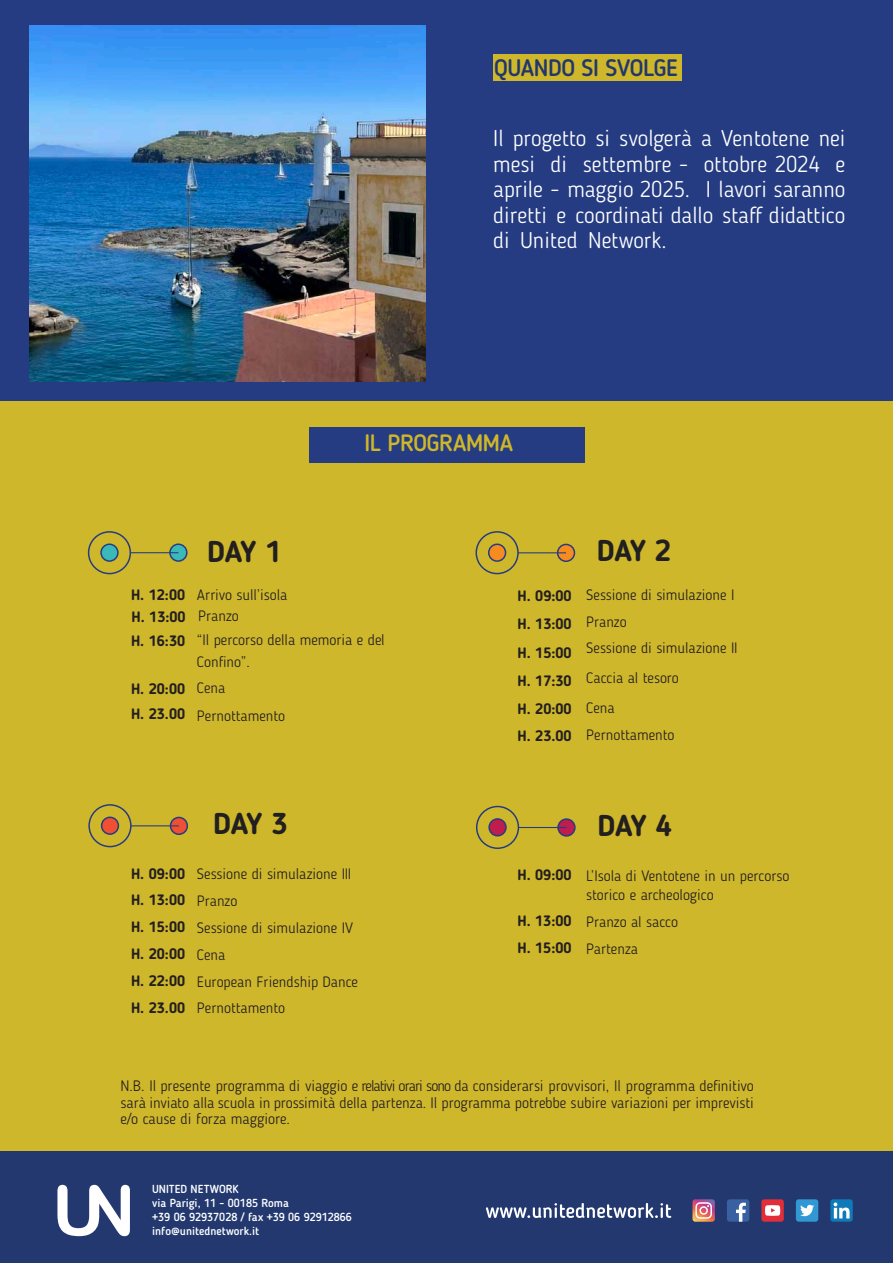
<style>
.page{position:relative;width:893px;height:1263px;background:#fff}
.page>*{position:absolute;margin:0;border:0;box-sizing:border-box;transform-origin:0 0}
.t1{font:700 29.85px "Blogger Sans";letter-spacing:-.035em;color:#221f20}
.t2{font:500 23.7px "Blogger Sans";letter-spacing:-.015em;color:#21376c}
.t3{font:500 23.55px "Blogger Sans";letter-spacing:-.015em;color:#cfb72a}
.t4{font:300 22.5px/25.5px "Blogger Sans";color:#fff;text-align:justify}
.t5{font:300 15px/26.8px "Blogger Sans";color:#231f20}
.t6{font:700 15px/26.8px "Blogger Sans";color:#231f20}
.t7{font:500 11.55px/14px "Blogger Sans";color:#fff}
.s1{font-weight:300}
</style>
<div class="page">
<div style="left:0;top:401px;width:893px;height:832px;background:#cfb72c"></div>
<div style="left:0;top:0;width:893px;height:401px;background:#253c82"></div>
<svg style="left:101px;top:544px;width:17px;height:17px"></svg>
<div style="left:100px;top:543px;width:19px;height:19px;border:1px solid #253c82;border-radius:50%"></div>
<svg style="left:170px;top:544px;width:17px;height:17px"></svg>
<div style="left:169px;top:543px;width:19px;height:19px;border:1px solid #253c82;border-radius:50%"></div>
<div style="left:88px;top:531px;width:43px;height:43px;border:1px solid #253c82;border-radius:50%"></div>
<hr style="left:130px;top:552px;width:48px;height:1px;background:#253c82">
<div style="left:475px;top:531px;width:44px;height:43px;border:1px solid #253c82;border-radius:50%"></div>
<svg style="left:489px;top:544px;width:17px;height:17px"></svg>
<div style="left:488px;top:543px;width:18px;height:19px;border:1px solid #253c82;border-radius:50%"></div>
<svg style="left:558px;top:544px;width:16px;height:17px"></svg>
<div style="left:557px;top:544px;width:18px;height:18px;border:1px solid #253c82;border-radius:50%"></div>
<hr style="left:518px;top:552px;width:48px;height:1px;background:#253c82">
<div style="left:88px;top:804px;width:44px;height:43px;border:1px solid #253c82;border-radius:50%"></div>
<svg style="left:102px;top:817px;width:16px;height:17px"></svg>
<div style="left:101px;top:816px;width:18px;height:19px;border:1px solid #253c82;border-radius:50%"></div>
<svg style="left:170px;top:817px;width:17px;height:17px"></svg>
<div style="left:170px;top:817px;width:18px;height:18px;border:1px solid #253c82;border-radius:50%"></div>
<hr style="left:131px;top:825px;width:48px;height:1px;background:#253c82">
<div style="left:476px;top:806px;width:43px;height:43px;border:1px solid #253c82;border-radius:50%"></div>
<svg style="left:489px;top:819px;width:17px;height:17px"></svg>
<div style="left:488px;top:818px;width:19px;height:18px;border:1px solid #253c82;border-radius:50%"></div>
<svg style="left:558px;top:819px;width:17px;height:17px"></svg>
<div style="left:557px;top:818px;width:19px;height:19px;border:1px solid #253c82;border-radius:50%"></div>
<hr style="left:518px;top:827px;width:48px;height:1px;background:#253c82">
<div style="left:0;top:1151px;width:893px;height:111px;background:#22386f"></div>
<svg style="left:486px;top:1203px;width:185px;height:15px"></svg>
<svg style="left:57px;top:1185px;width:73px;height:51px"></svg>
<div style="left:796px;top:1199px;width:22px;height:23px;background:#3298d4;border-radius:3px"></div>
<svg style="left:800px;top:1205px;width:14px;height:11px"></svg>
<div style="left:830px;top:1199px;width:23px;height:23px;background:#0e7ab8;border-radius:3px"></div>
<svg style="left:833px;top:1202px;width:17px;height:16px"></svg>
<div style="left:727px;top:1199px;width:22px;height:23px;background:#3961a1;border-radius:3px"></div>
<svg style="left:736px;top:1203px;width:10px;height:19px"></svg>
<div style="left:761px;top:1199px;width:23px;height:23px;background:#e12e38;border-radius:3px"></div>
<svg style="left:765px;top:1205px;width:15px;height:11px"></svg>
<img style="left:692px;top:1199px;width:23px;height:23px;border-radius:3px">
<svg style="left:695px;top:1202px;width:17px;height:17px"></svg>
<div style="left:494px;top:54px;width:188px;height:26px;background:#cfb72c"></div>
<div style="left:309px;top:428px;width:275px;height:35px;background:#253c82"></div>
<img style="left:29px;top:26px;width:397px;height:356px">
<h2 class="t2" style="left:494px;top:58px;width:185px">QUANDO SI SVOLGE</h2>
<h3 class="t4" style="left:493px;top:128px;width:353px">Il progetto si svolgerà a Ventotene nei mesi di settembre - ottobre 2024 e aprile - maggio 2025. I lavori saranno diretti e coordinati dallo staff didattico di United Network.</h3>
<h3 class="t3" style="left:365px;top:433px;width:150px">IL PROGRAMMA</h3>
<h1 class="t1" style="left:207px;top:539px;width:76px">DAY 1</h1>
<p class="t5" style="left:197px;top:583px;width:92px">Arrivo sull’isola</p>
<p class="t5" style="left:197px;top:630px;width:189px;line-height:22.4px">“Il percorso della memoria e del<br>Confino”.</p>
<p class="t5" style="left:197px;top:675px;width:90px;line-height:28.2px">Cena<br>Pernottamento</p>
<p class="t6" style="left:131px;top:583px;width:56px">H. 12:00</p>
<p class="t6" style="left:131px;top:629px;width:56px">H. 16:30</p>
<p class="t6" style="left:131px;top:678px;width:56px;line-height:25.2px">H. 20:00<br>H. 23.00</p>
<p class="t6" style="left:132px;top:605px;width:109px">H. 13:00 <span class="s1">Pranzo</span></p>
<p class="t6" style="left:131px;top:861px;width:56px;text-align:justify">H. 09:00<br>H. 13:00<br>H. 15:00<br>H. 20:00<br>H. 22:00<br>H. 23.00</p>
<h1 class="t1" style="left:213px;top:811px;width:76px">DAY 3</h1>
<p class="t5" style="left:197px;top:862px;width:163px">Sessione di simulazione III<br>Pranzo<br>Sessione di simulazione IV<br>Cena<br>European Friendship Dance<br>Pernottamento</p>
<p class="t6" style="left:517px;top:583px;width:56px;line-height:28.3px;text-align:justify">H. 09:00<br>H. 13:00<br>H. 15:00<br>H. 17:30<br>H. 20:00</p>
<p class="t6" style="left:517px;top:724px;width:56px">H. 23.00</p>
<h1 class="t1" style="left:597px;top:539px;width:76px">DAY 2</h1>
<p class="t5" style="left:586px;top:582px;width:153px">Sessione di simulazione I<br>Pranzo<br>Sessione di simulazione II</p>
<p class="t5" style="left:586px;top:664px;width:94px;line-height:29.8px">Caccia al tesoro<br>Cena</p>
<p class="t5" style="left:586px;top:722px;width:90px">Pernottamento</p>
<p class="t6" style="left:517px;top:863px;width:56px">H. 09:00</p>
<p class="t6" style="left:517px;top:909px;width:56px">H. 13:00<br>H. 15:00</p>
<h1 class="t1" style="left:597px;top:813px;width:76px">DAY 4</h1>
<p class="t5" style="left:586px;top:867px;width:205px;line-height:19.4px">L’Isola di Ventotene in un percorso storico e archeologico</p>
<p class="t5" style="left:586px;top:910px;width:93px">Pranzo al sacco<br>Partenza</p>
<p class="t5" style="left:121px;top:1079px;width:635px;line-height:16.5px;text-align:justify">N.B. Il presente programma di viaggio e relativi orari sono da considerarsi provvisori, Il programma definitivo sarà inviato alla scuola in prossimità della partenza. Il programma potrebbe subire variazioni per imprevisti e/o cause di forza maggiore.</p>
<p class="t7" style="left:152px;top:1183px;width:201px">UNITED NETWORK<br>via Parigi, 11 - 00185 Roma<br>+39 06 92937028 / fax +39 06 92912866 info@unitednetwork.it</p>
</div>
